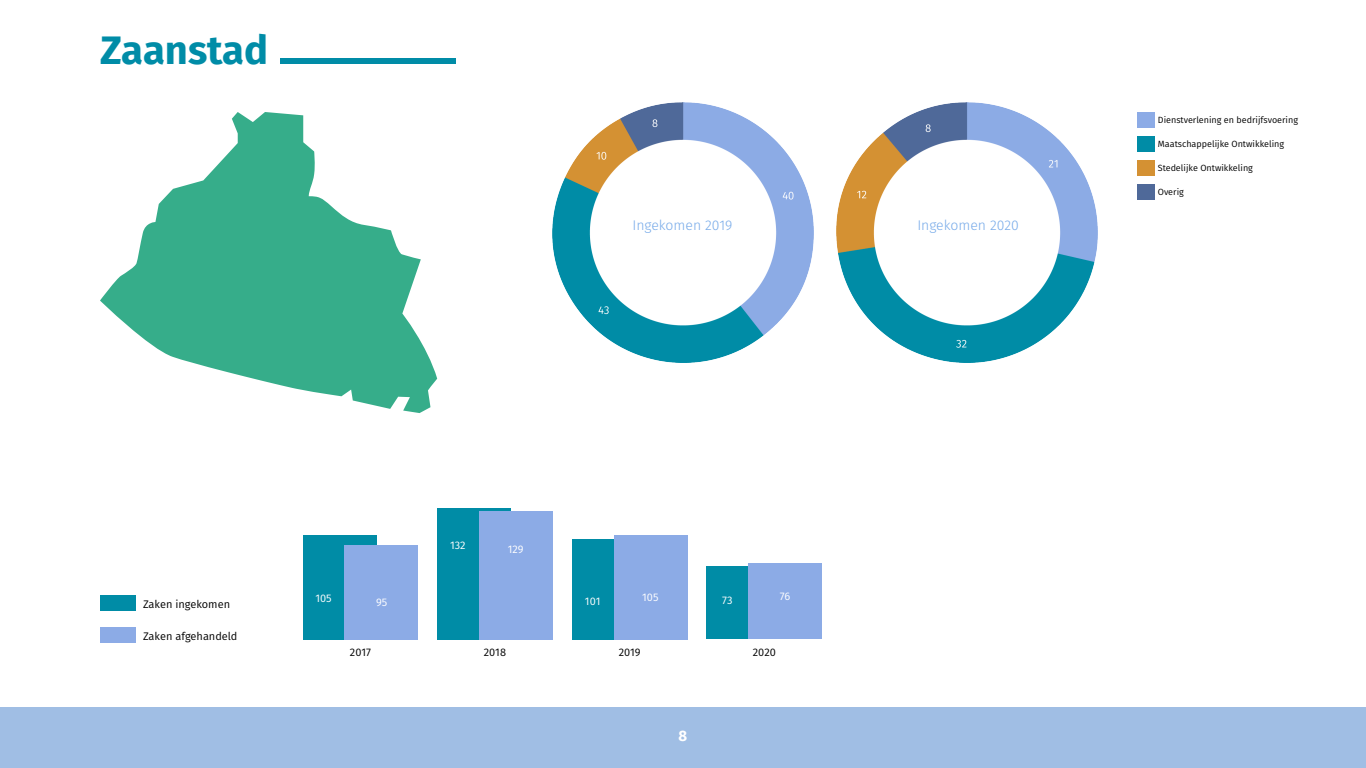
<style>
.page{position:relative;width:1366px;height:768px;background:#fff}
.page>*{position:absolute;margin:0;border:0;box-sizing:border-box;transform-origin:0 0}
.kop{font:700 40px "Fira Sans";color:#008ca7}
.t1{font:700 15px "Fira Sans";color:#fff}
.body_kop{font:300 14px "Fira Sans";color:#77aae9}
.body{font:11px "Fira Sans";color:#000}
.body-2{font:11px "Fira Sans";color:#fff}
.body-3{font:9px "Fira Sans";color:#000}
</style>
<div class="page">
<div style="left:0;top:708px;width:1366px;height:60px;background:#a0bee4"></div>
<div style="left:303px;top:535px;width:74px;height:105px;background:#008ca6"></div>
<div style="left:437px;top:508px;width:74px;height:132px;background:#008ca6"></div>
<div style="left:345px;top:545px;width:73px;height:95px;background:#8cabe6"></div>
<div style="left:479px;top:511px;width:74px;height:129px;background:#8cabe6"></div>
<div style="left:572px;top:539px;width:74px;height:101px;background:#008ca6"></div>
<div style="left:614px;top:535px;width:73px;height:105px;background:#8cabe6"></div>
<div style="left:280px;top:59px;width:175px;height:5px;background:#008ca7"></div>
<div style="left:1137px;top:112px;width:18px;height:16px;background:#8cabe6"></div>
<div style="left:1137px;top:136px;width:18px;height:16px;background:#008ca6"></div>
<div style="left:1137px;top:184px;width:18px;height:16px;background:#4f6999"></div>
<div style="left:1137px;top:160px;width:18px;height:16px;background:#d49133"></div>
<svg style="left:100px;top:112px;width:337px;height:301px;fill:#36ad8a"></svg>
<div style="left:100px;top:595px;width:35px;height:16px;background:#008ca6"></div>
<div style="left:100px;top:627px;width:35px;height:16px;background:#8cabe6"></div>
<div style="left:707px;top:566px;width:73px;height:73px;background:#008ca6"></div>
<div style="left:748px;top:563px;width:74px;height:76px;background:#8cabe6"></div>
<img style="left:552px;top:102px;width:262px;height:261px">
<img style="left:836px;top:102px;width:262px;height:261px">
<p class="kop" style="left:100px;top:17px;width:170px">Zaanstad</p>
<p class="body_kop" style="left:632px;top:215px;width:102px">Ingekomen 2019</p>
<p class="body_kop" style="left:917px;top:215px;width:103px">Ingekomen 2020</p>
<p class="body" style="left:143px;top:596px;width:89px">Zaken ingekomen</p>
<p class="body" style="left:143px;top:628px;width:96px">Zaken afgehandeld</p>
<p class="body-2" style="left:315px;top:591px;width:18px">105</p>
<p class="body-2" style="left:376px;top:594px;width:13px">95</p>
<p class="body-2" style="left:450px;top:537px;width:17px">132</p>
<p class="body-2" style="left:508px;top:542px;width:17px">129</p>
<p class="body-2" style="left:585px;top:593px;width:17px">101</p>
<p class="body-2" style="left:642px;top:590px;width:18px">105</p>
<p class="body" style="left:350px;top:644px;width:22px">2017</p>
<p class="body" style="left:484px;top:644px;width:24px">2018</p>
<p class="body" style="left:619px;top:644px;width:23px">2019</p>
<h2 class="t1" style="left:679px;top:723px;width:10px">8</h2>
<p class="body-2" style="left:722px;top:592px;width:12px">73</p>
<p class="body-2" style="left:780px;top:589px;width:12px">76</p>
<p class="body" style="left:753px;top:644px;width:25px">2020</p>
<p class="body-3" style="left:1158px;top:114px;width:142px">Dienstverlening en bedrijfsvoering</p>
<p class="body-3" style="left:1158px;top:138px;width:128px">Maatschappelijke Ontwikkeling</p>
<p class="body-3" style="left:1158px;top:186px;width:28px">Overig</p>
<p class="body-3" style="left:1158px;top:162px;width:97px">Stedelijke Ontwikkeling</p>
</div>
